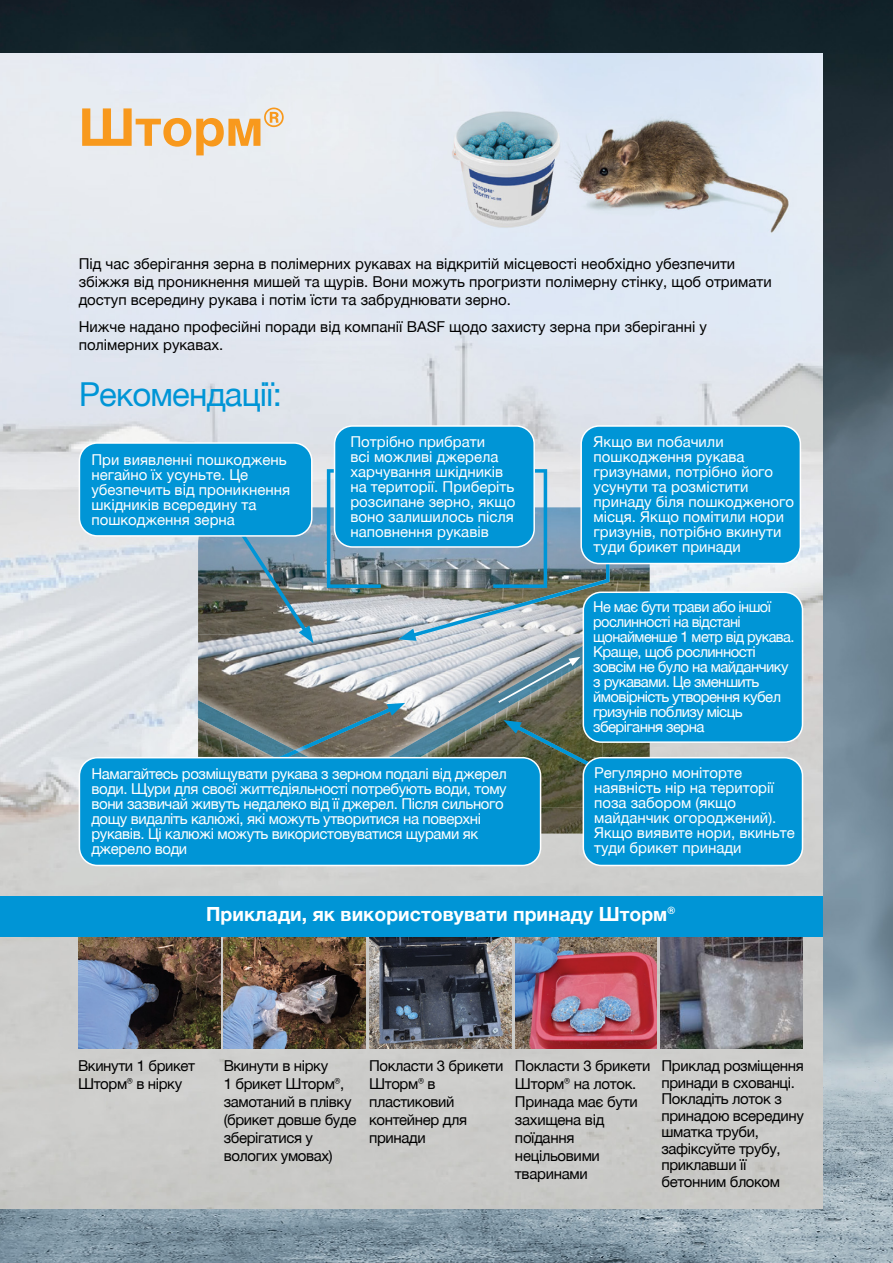
<style>
.page{position:relative;width:893px;height:1263px;background:#fff}
.page>*{position:absolute;margin:0;border:0;box-sizing:border-box;transform-origin:0 0}
.t1{font:700 52.5px "Helvetica Neue LTCYR";color:#f8991d}
.t2{font:33px "Helvetica Neue LTCYR";letter-spacing:-.025em;color:#0095d6}
.t3{font:700 19.5px "Helvetica Neue LTCYR";color:#fff}
.t4{font:15px/15px "Helvetica Neue LTCYR";color:#fff}
.t5{font:15px/18px "Helvetica Neue LTCYR";letter-spacing:-.02em;color:#000}
.t6{font:15px/18px "Helvetica Neue LTCYR";color:#000}
.t7{font:15px/15px "Helvetica Neue LTCYR";letter-spacing:-.025em;color:#fff}
.t8{font:15px/15px "Helvetica Neue LTCYR";letter-spacing:-.04em;color:#fff}
</style>
<div class="page">
<img style="left:0;top:0;width:893px;height:1263px">
<img style="left:0;top:53px;width:823px;height:1155px">
<img style="left:198px;top:507px;width:415px;height:326px">
<svg style="left:327px;top:469px;width:54px;height:119px;background:#6e98ad"></svg>
<img style="left:198px;top:634px;width:404px;height:174px">
<img style="left:198px;top:645px;width:385px;height:152px">
<svg style="left:233px;top:522px;width:81px;height:121px;background:#73848a"></svg>
<svg style="left:219px;top:703px;width:186px;height:54px;background:#68706c"></svg>
<svg style="left:503px;top:720px;width:97px;height:51px;background:#50604c"></svg>
<svg style="left:398px;top:469px;width:211px;height:172px;background:#90a4ae"></svg>
<svg style="left:498px;top:657px;width:82px;height:46px;background:#7d8f93"></svg>
<img style="left:78px;top:937px;width:142px;height:112px">
<img style="left:369px;top:937px;width:142px;height:112px">
<img style="left:224px;top:937px;width:142px;height:112px">
<img style="left:515px;top:937px;width:142px;height:112px">
<img style="left:660px;top:937px;width:142px;height:112px">
<div style="left:0;top:897px;width:823px;height:40px;background:#0095d6"></div>
<div style="left:79px;top:443px;width:233px;height:93px;background:#0095d6;border-radius:18px"></div>
<div style="left:79px;top:442px;width:234px;height:95px;border:2px solid #fff;border-radius:18px"></div>
<div style="left:335px;top:426px;width:199px;height:121px;background:#0095d6;border-radius:18px"></div>
<div style="left:334px;top:425px;width:201px;height:123px;border:2px solid #fff;border-radius:18px"></div>
<div style="left:581px;top:426px;width:219px;height:137px;background:#0095d6;border-radius:18px"></div>
<div style="left:580px;top:425px;width:221px;height:139px;border:2px solid #fff;border-radius:18px"></div>
<div style="left:583px;top:592px;width:219px;height:150px;background:#0095d6;border-radius:18px"></div>
<div style="left:583px;top:591px;width:220px;height:152px;border:2px solid #fff;border-radius:18px"></div>
<div style="left:583px;top:758px;width:219px;height:107px;background:#0095d6;border-radius:18px"></div>
<div style="left:583px;top:757px;width:220px;height:109px;border:2px solid #fff;border-radius:18px"></div>
<div style="left:79px;top:758px;width:462px;height:107px;background:#0095d6;border-radius:18px"></div>
<div style="left:79px;top:757px;width:462px;height:109px;border:2px solid #fff;border-radius:18px"></div>
<h1 class="t1" style="left:79px;top:98px;width:207px">Шторм®</h1>
<p class="t6" style="left:79px;top:255px;width:695px">Під час зберігання зерна в полімерних рукавах на відкритій місцевості необхідно убезпечити збіжжя від проникнення мишей та щурів. Вони можуть прогризти полімерну стінку, щоб отримати доступ всередину рукава і потім їсти та забруднювати зерно.</p>
<p class="t6" style="left:79px;top:317px;width:630px">Нижче надано професійні поради від компанії BASF щодо захисту зерна при зберіганні у полімерних рукавах.</p>
<h2 class="t2" style="left:79px;top:377px;width:205px">Рекомендації:</h2>
<p class="t4" style="left:91px;top:452px;width:200px">При виявленні пошкоджень негайно їх усуньте. Це убезпечить від проникнення шкідників всередину та пошкодження зерна</p>
<p class="t4" style="left:350px;top:435px;width:166px">Потрібно прибрати<br>всі можливі джерела харчування шкідників на території. Приберіть розсипане зерно, якщо воно залишилось після наповнення рукавів</p>
<p class="t4" style="left:594px;top:435px;width:202px">Якщо ви побачили пошкодження рукава гризунами, потрібно його усунути та розмістити принаду біля пошкодженого місця. Якщо помітили нори гризунів, потрібно вкинути туди брикет принади</p>
<p class="t7" style="left:91px;top:766px;width:417px">Намагайтесь розміщувати рукава з зерном подалі від джерел води. Щури для своєї життєдіяльності потребують води, тому вони зазвичай живуть недалеко від її джерел. Після сильного дощу видаліть калюжі, які можуть утворитися на поверхні рукавів. Ці калюжі можуть використовуватися щурами як джерело води</p>
<p class="t8" style="left:593px;top:599px;width:203px">Не має бути трави або іншої рослинності на відстані щонайменше 1 метр від рукава.<br>Краще, щоб рослинності зовсім не було на майданчику з рукавами. Це зменшить ймовірність утворення кубел гризунів поблизу місць зберігання зерна</p>
<p class="t4" style="left:594px;top:765px;width:202px">Регулярно моніторте наявність нір на території поза забором (якщо майданчик огороджений).<br>Якщо виявите нори, вкиньте туди брикет принади</p>
<h3 class="t3" style="left:206px;top:904px;width:470px">Приклади, як використовувати принаду Шторм®</h3>
<p class="t5" style="left:78px;top:1057px;width:119px">Вкинути 1 брикет<br>Шторм® в нірку</p>
<p class="t5" style="left:224px;top:1057px;width:134px">Вкинути в нірку<br>1 брикет Шторм®, замотаний в плівку (брикет довше буде зберігатися у вологих умовах)</p>
<p class="t5" style="left:369px;top:1057px;width:136px">Покласти 3 брикети<br>Шторм® в пластиковий контейнер для принади</p>
<p class="t5" style="left:515px;top:1057px;width:137px">Покласти 3 брикети<br>Шторм® на лоток.<br>Принада має бути захищена від поїдання нецільовими тваринами</p>
<p class="t5" style="left:661px;top:1058px;width:144px;line-height:16.5px">Приклад розміщення принади в схованці.<br>Покладіть лоток з принадою всередину шматка труби, зафіксуйте трубу, приклавши її бетонним блоком</p>
</div>
